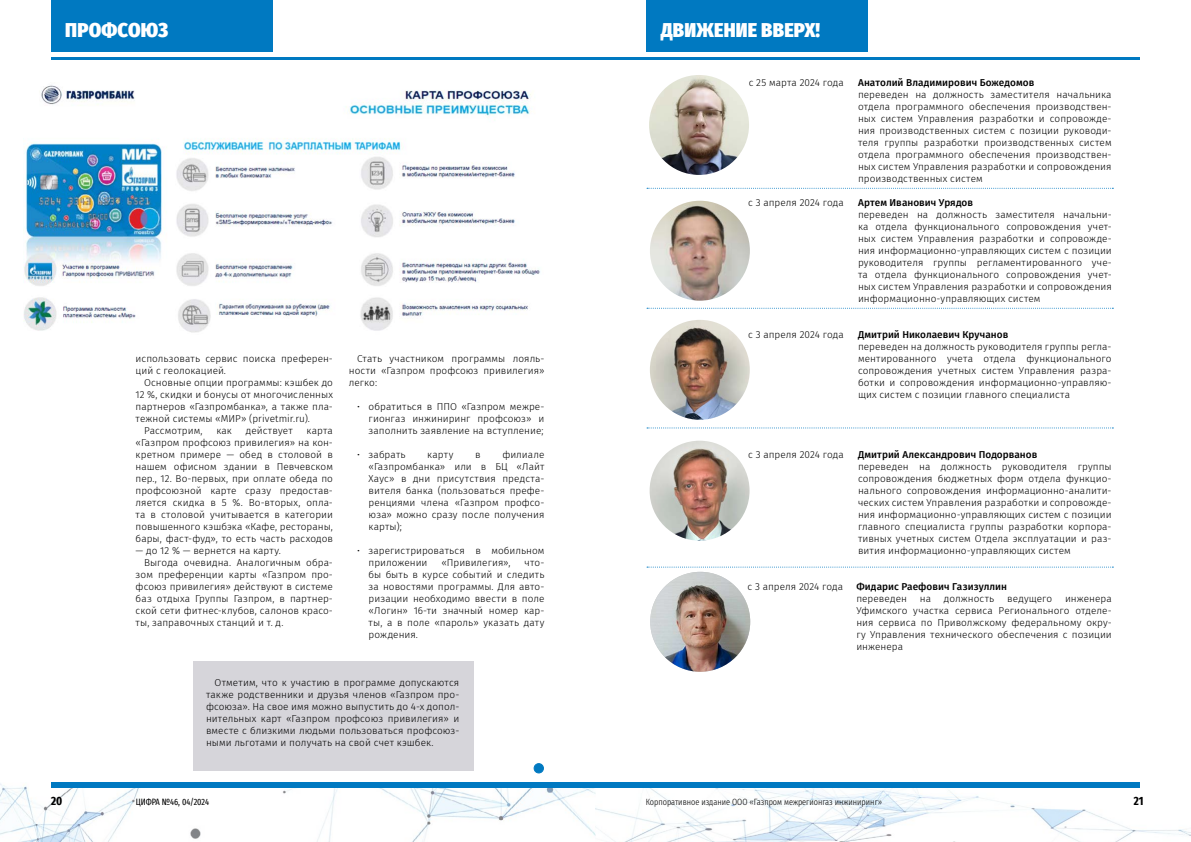
<style>
.page{position:relative;width:1191px;height:842px;background:#fff}
.page>*{position:absolute;margin:0;border:0;box-sizing:border-box;transform-origin:0 0}
.t1{font:800 20px "Fira Sans Condensed";letter-spacing:.01em;color:#fff}
.t2{font:700 extra-condensed 12px "Fira Sans";color:#000}
.t3{font:300 10px/12px "Fira Sans";letter-spacing:.005em;color:#000;text-align:justify}
.t4{font:500 10px "Fira Sans";color:#000}
.t5{font:300 extra-condensed 9px "Fira Sans";color:#000}
.t6{font:extra-condensed 9px "Fira Sans";color:#000}
</style>
<div class="page">
<img style="left:0;top:783px;width:595px;height:59px">
<img style="left:595px;top:788px;width:596px;height:54px">
<div style="left:51px;top:782px;width:1089px;height:6px;background:#0079c1"></div>
<hr style="left:51px;top:57px;width:1089px;height:3px;background:#0079c1">
<div style="left:51px;top:0;width:221px;height:51px;background:#0079c1"></div>
<div style="left:193px;top:662px;width:280px;height:109px;background:#d6d5da"></div>
<svg style="left:647px;top:308px;width:466px;height:1px"></svg>
<svg style="left:647px;top:427px;width:466px;height:1px"></svg>
<svg style="left:647px;top:567px;width:466px;height:1px"></svg>
<svg style="left:647px;top:188px;width:466px;height:1px"></svg>
<img style="left:649px;top:75px;width:100px;height:100px;border-radius:50px">
<img style="left:650px;top:320px;width:100px;height:100px;border-radius:50px">
<img style="left:649px;top:441px;width:100px;height:100px;border-radius:50px">
<img style="left:650px;top:572px;width:100px;height:100px;border-radius:50px">
<img style="left:650px;top:201px;width:100px;height:100px;border-radius:50px">
<div style="left:646px;top:0;width:222px;height:51px;background:#0079c1"></div>
<img style="left:23px;top:85px;width:517px;height:248px">
<div style="left:534px;top:764px;width:9px;height:9px;background:#0079c1;border-radius:50%"></div>
<div style="left:533px;top:763px;width:11px;height:10px;border:1px solid #0079c1;border-radius:50%"></div>
<h1 class="t1" style="left:65px;top:12px;width:105px">ПРОФСОЮЗ</h1>
<p class="t3" style="left:136px;top:352px;width:199px">использовать сервис поиска преферен&shy;ций с геолокацией.</p>
<p class="t3" style="left:144px;top:376px;width:190px">Основные опции программы: кэшбек до</p>
<p class="t3" style="left:136px;top:388px;width:199px">12 %, скидки и бонусы от многочисленных</p>
<p class="t3" style="left:136px;top:400px;width:199px">партнеров «Газпромбанка», а также пла-</p>
<p class="t3" style="left:136px;top:412px;width:176px">тежной системы «МИР» (privetmir.ru).</p>
<p class="t3" style="left:144px;top:424px;width:60px">Рассмотрим,</p>
<p class="t3" style="left:216px;top:424px;width:17px">как</p>
<p class="t3" style="left:246px;top:424px;width:48px">действует</p>
<p class="t3" style="left:349px;top:352px;width:197px;text-indent:8px">Стать участником программы лояль&shy;ности «Газпром профсоюз привилегия» легко:</p>
<p class="t3" style="left:369px;top:400px;width:177px;text-indent:-11px">• обратиться в ППО «Газпром межре&shy;гионгаз инжиниринг профсоюз» и заполнить заявление на вступление;</p>
<p class="t3" style="left:357px;top:448px;width:50px">• забрать</p>
<p class="t3" style="left:427px;top:448px;width:28px">карту</p>
<p class="t3" style="left:475px;top:448px;width:7px">в</p>
<p class="t3" style="left:136px;top:424px;width:199px;text-indent:171px">карта «Газпром профсоюз привилегия» на кон&shy;кретном примере — обед в столовой в нашем офисном здании в Певчевском пер., 12. Во-первых, при оплате обеда по профсоюзной карте сразу предостав&shy;ляется скидка в 5 %. Во-вторых, опла&shy;та в столовой учитывается в категории повышенного кэшбэка «Кафе, рестораны, бары, фаст-фуд», то есть часть расходов</p>
<p class="t3" style="left:136px;top:544px;width:147px">— до 12 % — вернется на карту.</p>
<p class="t3" style="left:144px;top:556px;width:190px">Выгода очевидна. Аналогичным обра-</p>
<p class="t3" style="left:136px;top:568px;width:199px">зом преференции карты «Газпром про-</p>
<p class="t3" style="left:136px;top:580px;width:199px">фсоюз привилегия» действуют в системе</p>
<p class="t3" style="left:136px;top:592px;width:199px">баз отдыха Группы Газпром, в партнер-</p>
<p class="t3" style="left:136px;top:604px;width:199px">ской сети фитнес-клубов, салонов красо-</p>
<p class="t3" style="left:136px;top:616px;width:149px">ты, заправочных станций и т. д.</p>
<p class="t3" style="left:369px;top:448px;width:177px;text-indent:134px">филиале «Газпромбанка» или в БЦ «Лайт Хаус» в дни присутствия предста&shy;вителя банка (пользоваться префе&shy;ренциями члена «Газпром профсо&shy;юза» можно сразу после получения карты);</p>
<p class="t3" style="left:369px;top:544px;width:177px;text-indent:-11px">• зарегистрироваться в мобильном приложении</p>
<p class="t3" style="left:441px;top:556px;width:70px">«Привилегия»,</p>
<p class="t3" style="left:369px;top:556px;width:177px;text-indent:156px">что&shy;бы быть в курсе событий и следить за новостями программы. Для авто&shy;ризации необходимо ввести в поле «Логин» 16-ти значный номер кар&shy;ты, а в поле «пароль» указать дату рождения.</p>
<p class="t3" style="left:206px;top:676px;width:255px;text-indent:8px">Отметим, что к участию в программе допускаются также родственники и друзья членов «Газпром про&shy;фсоюза». На свое имя можно выпустить до 4-х допол&shy;нительных карт «Газпром профсоюз привилегия» и вместе с близкими людьми пользоваться профсоюз&shy;ными льготами и получать на свой счет кэшбек.</p>
<h1 class="t1" style="left:661px;top:12px;width:161px">ДВИЖЕНИЕ ВВЕРХ!</h1>
<p class="t3" style="left:749px;top:76px;width:96px">с 25 марта 2024 года</p>
<p class="t3" style="left:748px;top:196px;width:97px">с 3 апреля 2024 года</p>
<p class="t3" style="left:748px;top:328px;width:97px">с 3 апреля 2024 года</p>
<p class="t4" style="left:858px;top:74px;width:178px">Анатолий Владимирович Божедомов</p>
<p class="t3" style="left:858px;top:88px;width:255px">переведен на должность заместителя начальника отдела программного обеспечения производствен&shy;ных систем Управления разработки и сопровожде&shy;ния производственных систем с позиции руководи&shy;теля группы разработки производственных систем отдела программного обеспечения производствен&shy;ных систем Управления разработки и сопровождения производственных систем</p>
<p class="t4" style="left:858px;top:194px;width:116px">Артем Иванович Урядов</p>
<p class="t3" style="left:858px;top:208px;width:255px">переведен на должность заместителя начальни&shy;ка отдела функционального сопровождения учет&shy;ных систем Управления разработки и сопровожде&shy;ния информационно-управляющих систем с позиции руководителя группы регламентированного уче&shy;та отдела функционального сопровождения учет&shy;ных систем Управления разработки и сопровождения информационно-управляющих систем</p>
<p class="t4" style="left:858px;top:326px;width:152px">Дмитрий Николаевич Кручанов</p>
<p class="t3" style="left:858px;top:340px;width:255px">переведен на должность руководителя группы регла&shy;ментированного учета отдела функционального сопровождения учетных систем Управления разра&shy;ботки и сопровождения информационно-управляю&shy;щих систем с позиции главного специалиста</p>
<p class="t3" style="left:748px;top:448px;width:97px">с 3 апреля 2024 года</p>
<p class="t3" style="left:747px;top:580px;width:97px">с 3 апреля 2024 года</p>
<p class="t4" style="left:858px;top:446px;width:181px">Дмитрий Александрович Подорванов</p>
<p class="t3" style="left:858px;top:460px;width:255px">переведен на должность руководителя группы сопровождения бюджетных форм отдела функцио&shy;нального сопровождения информационно-аналити&shy;ческих систем Управления разработки и сопровожде&shy;ния информационно-управляющих систем с позиции главного специалиста группы разработки корпора&shy;тивных учетных систем Отдела эксплуатации и раз&shy;вития информационно-управляющих систем</p>
<p class="t4" style="left:856px;top:578px;width:152px">Фидарис Раефович Газизуллин</p>
<p class="t3" style="left:856px;top:592px;width:52px">переведен</p>
<p class="t3" style="left:919px;top:592px;width:13px">на</p>
<p class="t3" style="left:943px;top:592px;width:52px">должность</p>
<p class="t3" style="left:1007px;top:592px;width:47px">ведущего</p>
<p class="t3" style="left:856px;top:592px;width:257px;text-indent:209px">инженера Уфимского участка сервиса Регионального отделе&shy;ния сервиса по Приволжскому федеральному окру&shy;гу Управления технического обеспечения с позиции инженера</p>
<p class="t2" style="left:51px;top:791px;width:13px">20</p>
<p class="t6" style="left:136px;top:795px;width:75px">ЦИФРА №46, 04/2024</p>
<p class="t5" style="left:646px;top:796px;width:238px">Корпоративное издание ООО «Газпром межрегионгаз инжиниринг»</p>
<p class="t2" style="left:1133px;top:791px;width:11px">21</p>
</div>
